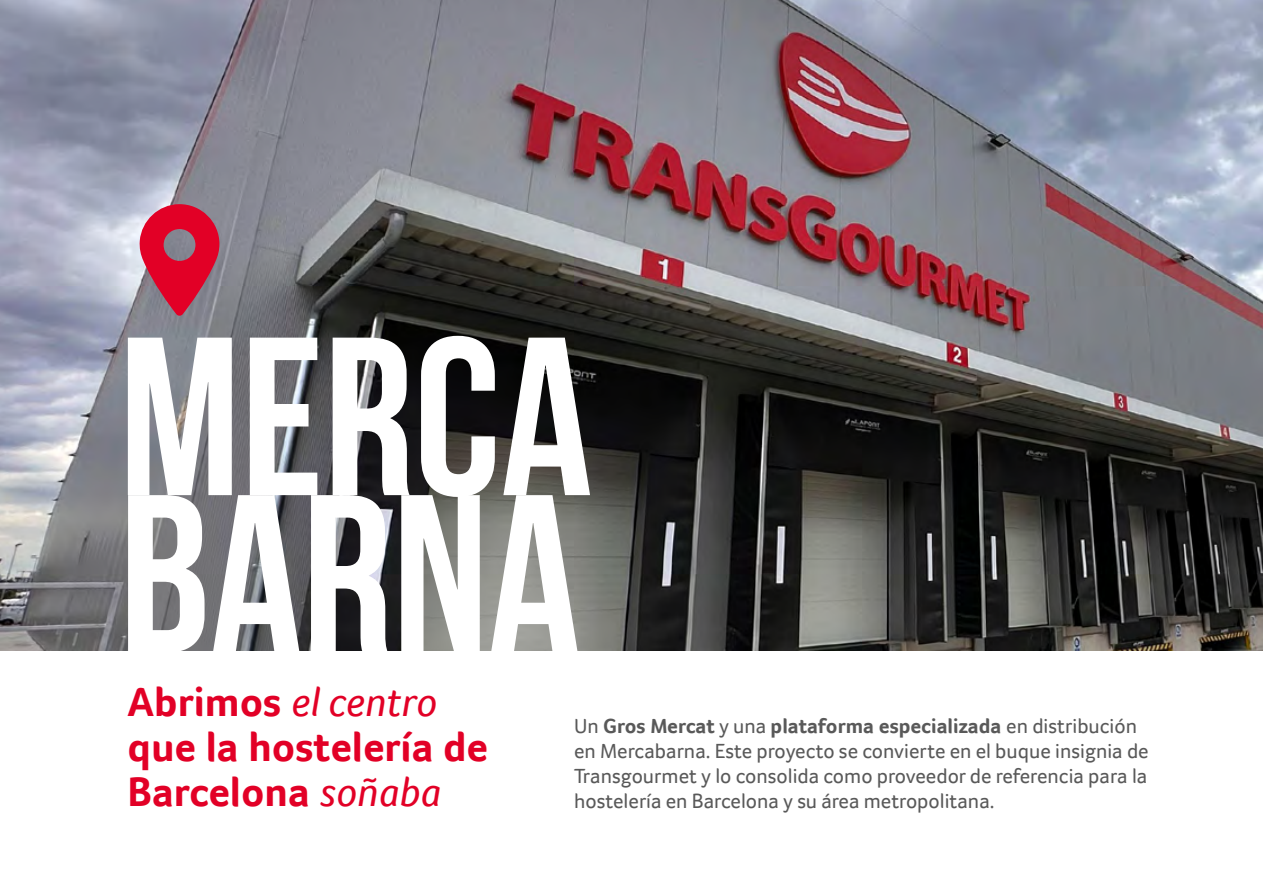
<style>
.page{position:relative;width:1263px;height:893px;background:#fff}
.page>*{position:absolute;margin:0;border:0;box-sizing:border-box;transform-origin:0 0}
.t1{font:225px "Bebas Neue";color:#fff}
.t2{font:700 42px/45px "Transgourmet";color:#e20026}
.t3{font:21px/25.2px "Transgourmet";color:#595959}
.s1{font-weight:400;font-style:italic}
.s2{font-weight:700}
</style>
<div class="page">
<img style="left:0;top:0;width:1263px;height:650px">
<svg style="left:139px;top:204px;width:80px;height:112px;background:#c03c57"></svg>
<h1 class="t1" style="left:119px;top:294px;width:475px">MERCA</h1>
<h1 class="t1" style="left:119px;top:451px;width:463px">BARNA</h1>
<h2 class="t2" style="left:128px;top:679px;width:362px">Abrimos <span class="s1">el centro </span>que la hostelería de<br>Barcelona <span class="s1">soñaba</span></h2>
<p class="t3" style="left:574px;top:713px;width:576px">Un <span class="s2">Gros Mercat</span> y una <span class="s2">plataforma especializada</span> en distribución en Mercabarna. Este proyecto se convierte en el buque insignia de Transgourmet y lo consolida como proveedor de referencia para la hostelería en Barcelona y su área metropolitana.</p>
</div>
